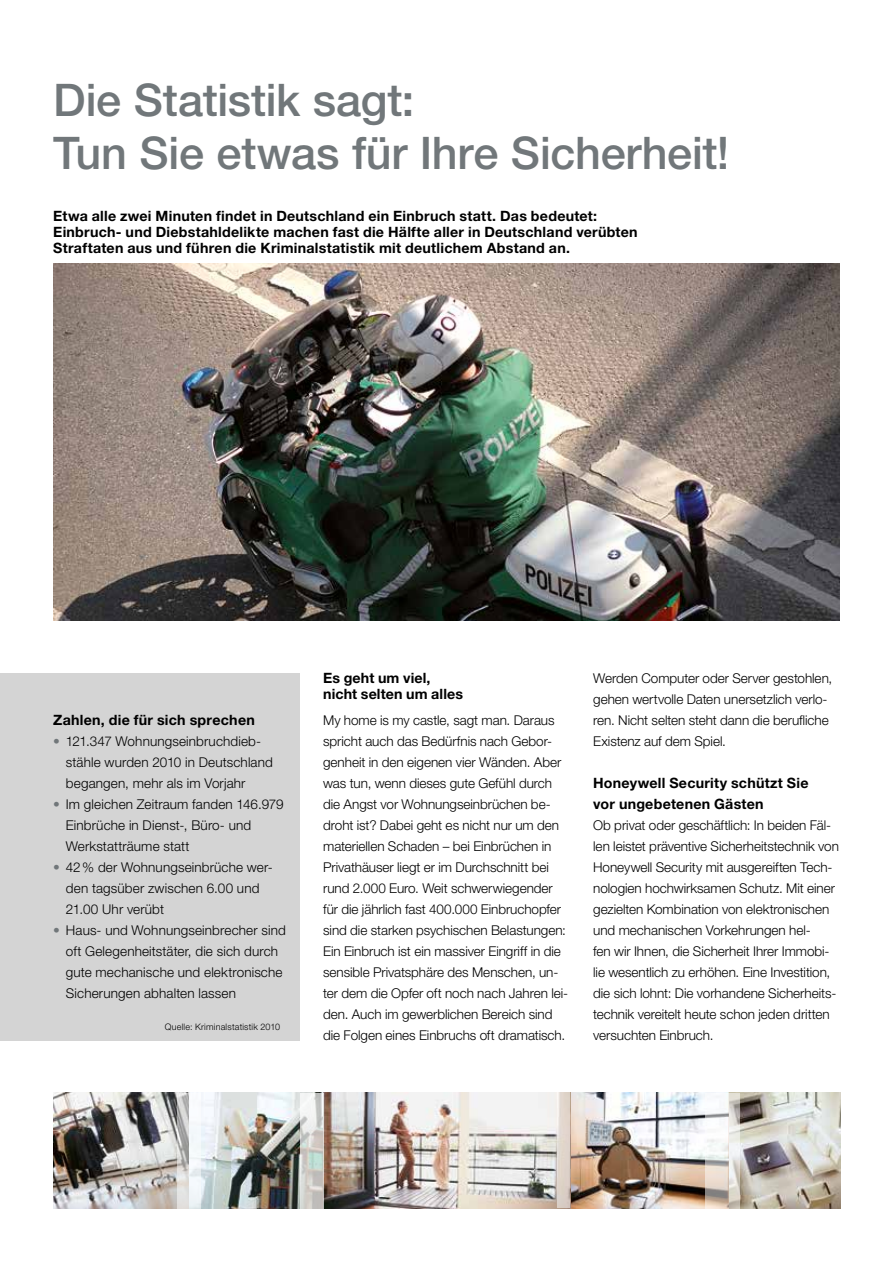
<style>
.page{position:relative;width:893px;height:1263px;background:#fff}
.page>*{position:absolute;margin:0;border:0;box-sizing:border-box;transform-origin:0 0}
.t1{font:500 45px/52.5px "Helvetica Neue Hon";letter-spacing:-.005em;color:#71777a}
.t2{font:700 14.25px/15.8px "Helvetica Neue Hon";letter-spacing:.015em;color:#000}
.t3{font:300 13.5px/21px "Helvetica Neue Hon";letter-spacing:-.005em;color:#000}
.t4{font:300 9px "Helvetica Neue Hon";letter-spacing:.02em;color:#000}
.s1{font-weight:700;color:#71777a}
</style>
<div class="page">
<div style="left:0;top:673px;width:300px;height:367px;background:#d4d4d4"></div>
<img style="left:53px;top:263px;width:787px;height:357px">
<img style="left:54px;top:1093px;width:786px;height:115px">
<svg style="left:178px;top:1093px;width:23px;height:115px"></svg>
<svg style="left:557px;top:1093px;width:13px;height:115px"></svg>
<svg style="left:705px;top:1093px;width:34px;height:115px"></svg>
<svg style="left:300px;top:1093px;width:24px;height:115px"></svg>
<h1 class="t1" style="left:53px;top:73px;width:678px">Die Statistik sagt:<br>Tun Sie etwas für Ihre Sicherheit!</h1>
<p class="t2" style="left:53px;top:208px;width:586px">Etwa alle zwei Minuten findet in Deutschland ein Einbruch statt. Das bedeutet:<br>Einbruch- und Diebstahldelikte machen fast die Hälfte aller in Deutschland verübten<br>Straftaten aus und führen die Kriminalstatistik mit deutlichem Abstand an.</p>
<p class="t2" style="left:53px;top:712px;width:203px">Zahlen, die für sich sprechen</p>
<p class="t3" style="left:66px;top:731px;width:209px;text-indent:-13px"><span class="s1">•</span> 121.347 Wohnungseinbruchdieb&shy;stähle wurden 2010 in Deutschland begangen, mehr als im Vorjahr</p>
<p class="t3" style="left:66px;top:794px;width:219px;text-indent:-13px"><span class="s1">•</span> Im gleichen Zeitraum fanden 146.979<br>Einbrüche in Dienst-, Büro- und<br>Werkstatträume statt</p>
<p class="t3" style="left:66px;top:857px;width:208px;text-indent:-13px"><span class="s1">•</span> 42% der Wohnungseinbrüche wer&shy;den tagsüber zwischen 6.00 und<br>21.00 Uhr verübt</p>
<p class="t3" style="left:66px;top:920px;width:221px;text-indent:-13px"><span class="s1">•</span> Haus- und Wohnungseinbrecher sind oft Gelegenheitstäter, die sich durch gute mechanische und elektronische Sicherungen abhalten lassen</p>
<p class="t4" style="left:165px;top:1021px;width:117px">Quelle: Kriminalstatistik 2010</p>
<p class="t2" style="left:323px;top:670px;width:141px">Es geht um viel, nicht selten um alles</p>
<p class="t3" style="left:323px;top:710px;width:247px">My home is my castle, sagt man. Daraus spricht auch das Bedürfnis nach Gebor&shy;genheit in den eigenen vier Wänden. Aber was tun, wenn dieses gute Gefühl durch die Angst vor Wohnungseinbrüchen be&shy;droht ist? Dabei geht es nicht nur um den materiellen Schaden – bei Einbrüchen in Privathäuser liegt er im Durchschnitt bei rund 2.000 Euro. Weit schwerwiegender für die jährlich fast 400.000 Einbruchopfer sind die starken psychischen Belastungen:<br>Ein Einbruch ist ein massiver Eingriff in die sensible Privatsphäre des Menschen, un&shy;ter dem die Opfer oft noch nach Jahren lei&shy;den. Auch im gewerblichen Bereich sind die Folgen eines Einbruchs oft dramatisch.</p>
<p class="t3" style="left:593px;top:668px;width:241px">Werden Computer oder Server gestohlen, gehen wertvolle Daten unersetzlich verlo&shy;ren. Nicht selten steht dann die berufliche Existenz auf dem Spiel.</p>
<p class="t2" style="left:593px;top:772px;width:217px;line-height:21px">Honeywell Security schützt Sie vor ungebetenen Gästen</p>
<p class="t3" style="left:593px;top:815px;width:247px">Ob privat oder geschäftlich: In beiden Fäl&shy;len leistet präventive Sicherheitstechnik von Honeywell Security mit ausgereiften Tech&shy;nologien hochwirksamen Schutz. Mit einer gezielten Kombination von elektronischen und mechanischen Vorkehrungen hel-<br>fen wir Ihnen, die Sicherheit Ihrer Immobi&shy;lie wesentlich zu erhöhen. Eine Investition, die sich lohnt: Die vorhandene Sicherheits&shy;technik vereitelt heute schon jeden dritten versuchten Einbruch.</p>
</div>
